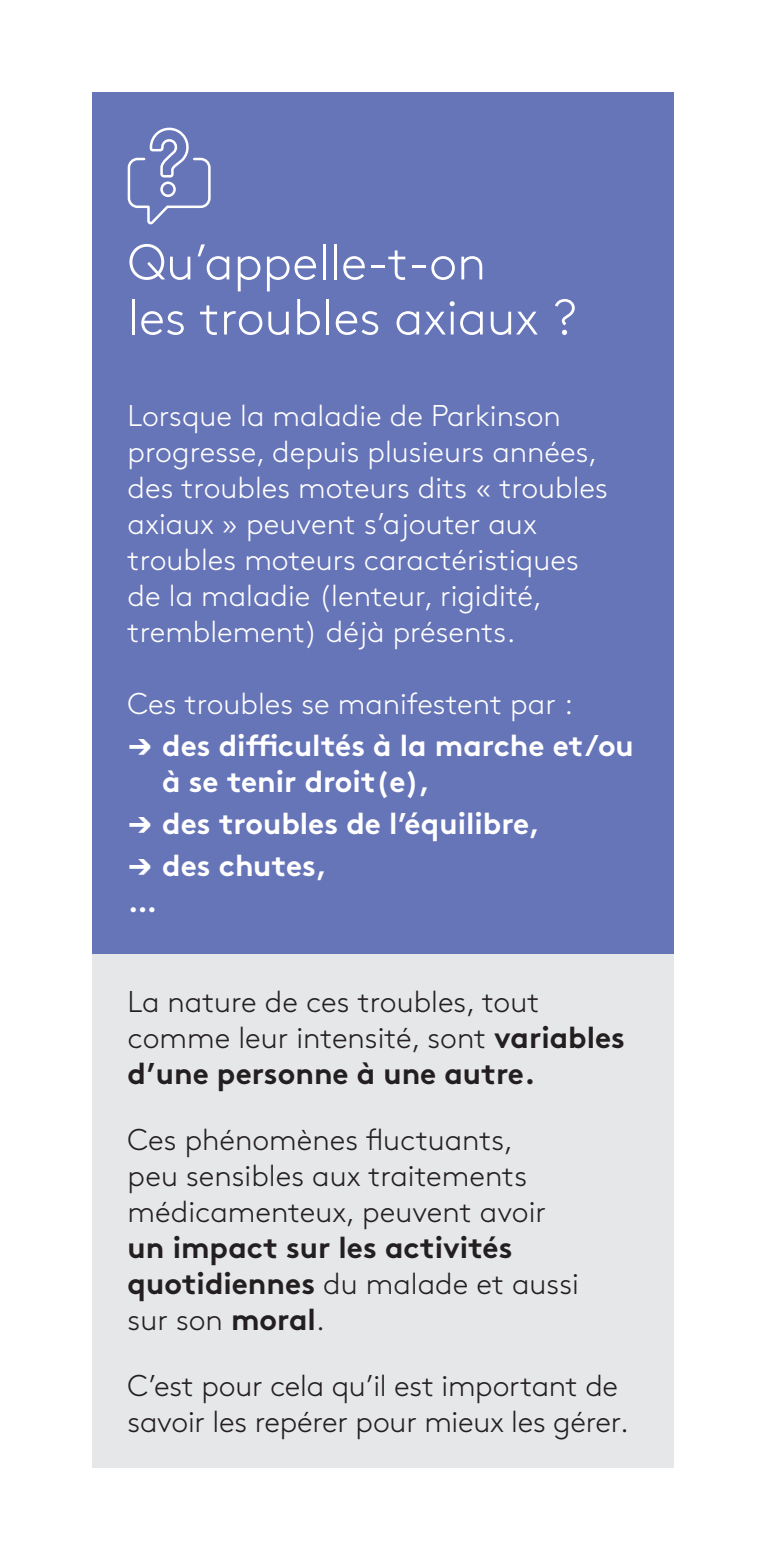
<style>
.page{position:relative;width:766px;height:1560px;background:#fff}
.page>*{position:absolute;margin:0;border:0;box-sizing:border-box;transform-origin:0 0}
.t1{font:300 50px/55px "Brown";color:#fff}
.t2{font:300 30px/36px "Brown";color:#fff}
.t3{font:300 30px/36px "Brown";color:#231f20}
.t4{font:700 30px/36px "Brown";color:#fff}
.t5{font:700 30px/36px "Brown";color:#231f20}
.s1{font-size:35px}
.s2{font-weight:700}
.s3{font-weight:300}
</style>
<div class="page">
<div style="left:92px;top:92px;width:581px;height:861px;background:#6674b8"></div>
<svg style="left:127px;top:127px;width:84px;height:98px"></svg>
<div style="left:92px;top:953px;width:581px;height:514px;background:#e6e7e9"></div>
<h1 class="t1" style="left:128px;top:231px;width:450px">Qu’appelle-t-on<br>les troubles axiaux ?</h1>
<p class="t2" style="left:128px;top:395px;width:481px">Lorsque la maladie de Parkinson progresse, depuis plusieurs années, des troubles moteurs dits « troubles axiaux » peuvent s’ajouter aux troubles moteurs caractéristiques de la maladie (lenteur, rigidité, tremblement) déjà présents.</p>
<p class="t2" style="left:128px;top:683px;width:447px">Ces troubles se manifestent par :</p>
<p class="t4" style="left:162px;top:724px;width:473px;text-indent:-35px"><span class="s1">→</span> des difficultés à la marche et/ou à se tenir droit(e),</p>
<p class="t4" style="left:128px;top:802px;width:414px"><span class="s1">→</span> des troubles de l’équilibre,</p>
<p class="t4" style="left:128px;top:844px;width:201px"><span class="s1">→</span> des chutes, …</p>
<p class="t3" style="left:128px;top:981px;width:499px">La nature de ces troubles, tout comme leur intensité, sont <span class="s2">variables d’une personne à une autre.</span></p>
<p class="t3" style="left:128px;top:1119px;width:420px">Ces phénomènes fluctuants, peu sensibles aux traitements médicamenteux, peuvent avoir</p>
<p class="t5" style="left:128px;top:1226px;width:452px">un impact sur les activités quotidiennes <span class="s3">du malade et aussi sur son</span> moral<span class="s3">.</span></p>
<p class="t3" style="left:128px;top:1365px;width:502px">C’est pour cela qu’il est important de savoir les repérer pour mieux les gérer.</p>
</div>
